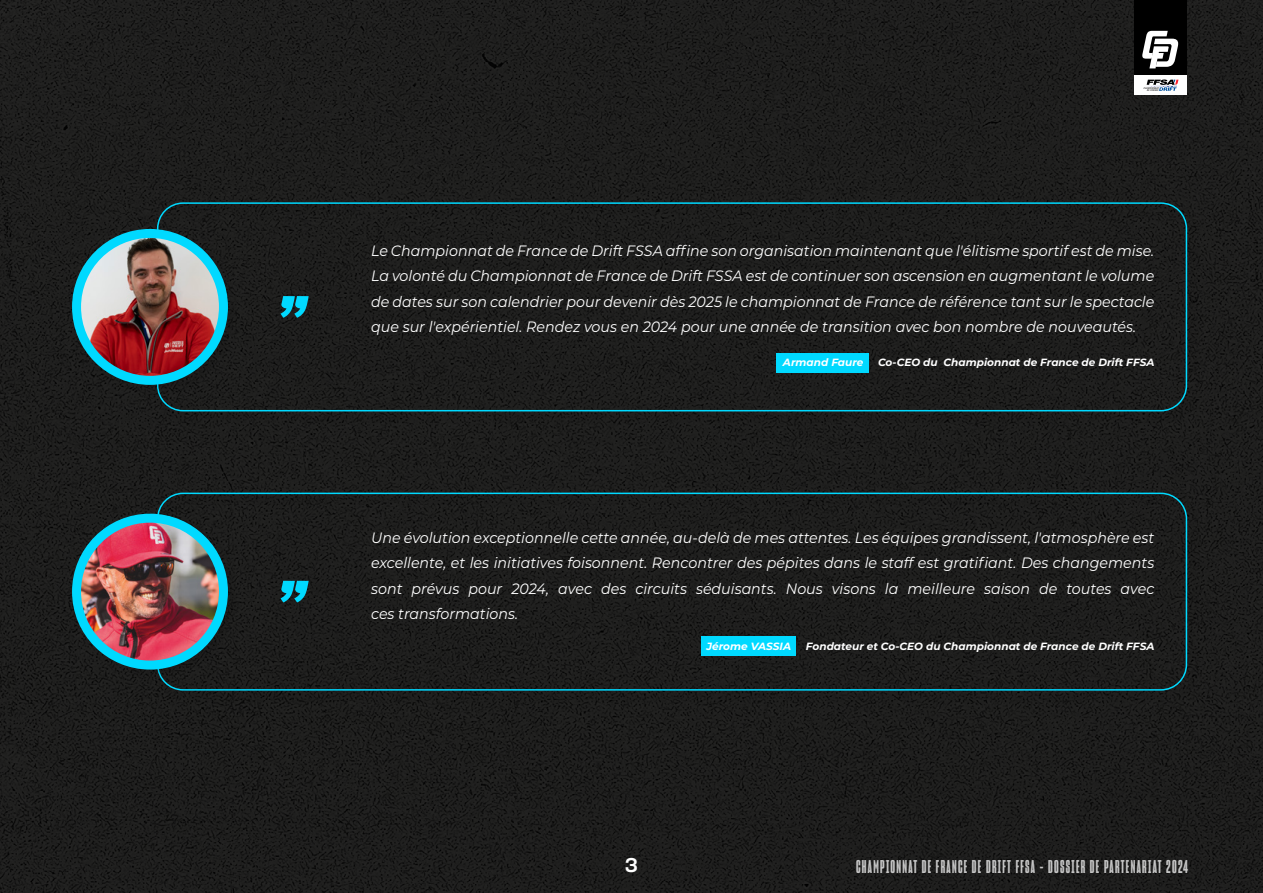
<style>
.page{position:relative;width:1263px;height:893px;background:#fff}
.page>*{position:absolute;margin:0;border:0;box-sizing:border-box;transform-origin:0 0}
.t1{font:19.5px "Sharp Grotesk Medium 20";color:#fff}
.t2{font:18px "Sharp Grotesk Bold 10";letter-spacing:.075em;color:#c6c6c6}
.t3{font:italic 15px/25.5px "Montserrat";color:#fff;text-align:justify;scale:.95 1}
.t4{font:italic 700 10.5px "Montserrat";color:#fff}
</style>
<div class="page">
<img style="left:0;top:0;width:1263px;height:893px">
<div style="left:1134px;top:0;width:52px;height:75px;background:#000"></div>
<svg style="left:1142px;top:31px;width:36px;height:37px"></svg>
<div style="left:1134px;top:75px;width:52px;height:19px;background:#fff"></div>
<svg style="left:1143px;top:79px;width:35px;height:12px"></svg>
<div style="left:154px;top:200px;width:1047px;height:225px;background:#000;opacity:.1"></div>
<div style="left:157px;top:202px;width:1030px;height:209px;border:2px solid #00d9ff;border-radius:26px"></div>
<svg style="left:280px;top:296px;width:29px;height:22px"></svg>
<div style="left:776px;top:353px;width:92px;height:20px;background:#00d9ff"></div>
<div style="left:70px;top:227px;width:168px;height:168px;background:#000;opacity:.1"></div>
<img style="left:78px;top:237px;width:141px;height:143px">
<div style="left:72px;top:229px;width:156px;height:156px;border:9px solid #00d9ff;border-radius:50%"></div>
<div style="left:154px;top:490px;width:1047px;height:215px;background:#000;opacity:.1"></div>
<div style="left:157px;top:493px;width:1030px;height:198px;border:2px solid #00d9ff;border-radius:26px"></div>
<svg style="left:280px;top:581px;width:29px;height:21px"></svg>
<div style="left:701px;top:636px;width:94px;height:19px;background:#00d9ff"></div>
<div style="left:70px;top:512px;width:168px;height:167px;background:#000;opacity:.1"></div>
<img style="left:77px;top:518px;width:146px;height:143px">
<div style="left:72px;top:514px;width:156px;height:156px;border:9px solid #00d9ff;border-radius:50%"></div>
<p class="t3" style="left:371px;top:237px;width:826px">Le Championnat de France de Drift FSSA affine son organisation maintenant que l'élitisme sportif est de mise.<br>La volonté du Championnat de France de Drift FSSA est de continuer son ascension en augmentant le volume de dates sur son calendrier pour devenir dès 2025 le championnat de France de référence tant sur le spectacle que sur l'expérientiel. Rendez vous en 2024 pour une année de transition avec bon nombre de nouveautés.</p>
<p class="t4" style="left:783px;top:355px;width:82px">Armand Faure</p>
<p class="t4" style="left:878px;top:355px;width:278px">Co-CEO du Championnat de France de Drift FFSA</p>
<p class="t3" style="left:371px;top:524px;width:826px">Une évolution exceptionnelle cette année, au-delà de mes attentes. Les équipes grandissent, l'atmosphère est excellente, et les initiatives foisonnent. Rencontrer des pépites dans le staff est gratifiant. Des changements sont prévus pour 2024, avec des circuits séduisants. Nous visons la meilleure saison de toutes avec ces transformations.</p>
<p class="t4" style="left:706px;top:639px;width:86px">Jérome VASSIA</p>
<p class="t4" style="left:806px;top:639px;width:350px">Fondateur et Co-CEO du Championnat de France de Drift FFSA</p>
<h1 class="t1" style="left:625px;top:848px;width:14px">3</h1>
<p class="t2" style="left:856px;top:856px;width:334px">CHAMPIONNAT DE FRANCE DE DRIFT FFSA - DOSSIER DE PARTENARIAT 2024</p>
</div>
